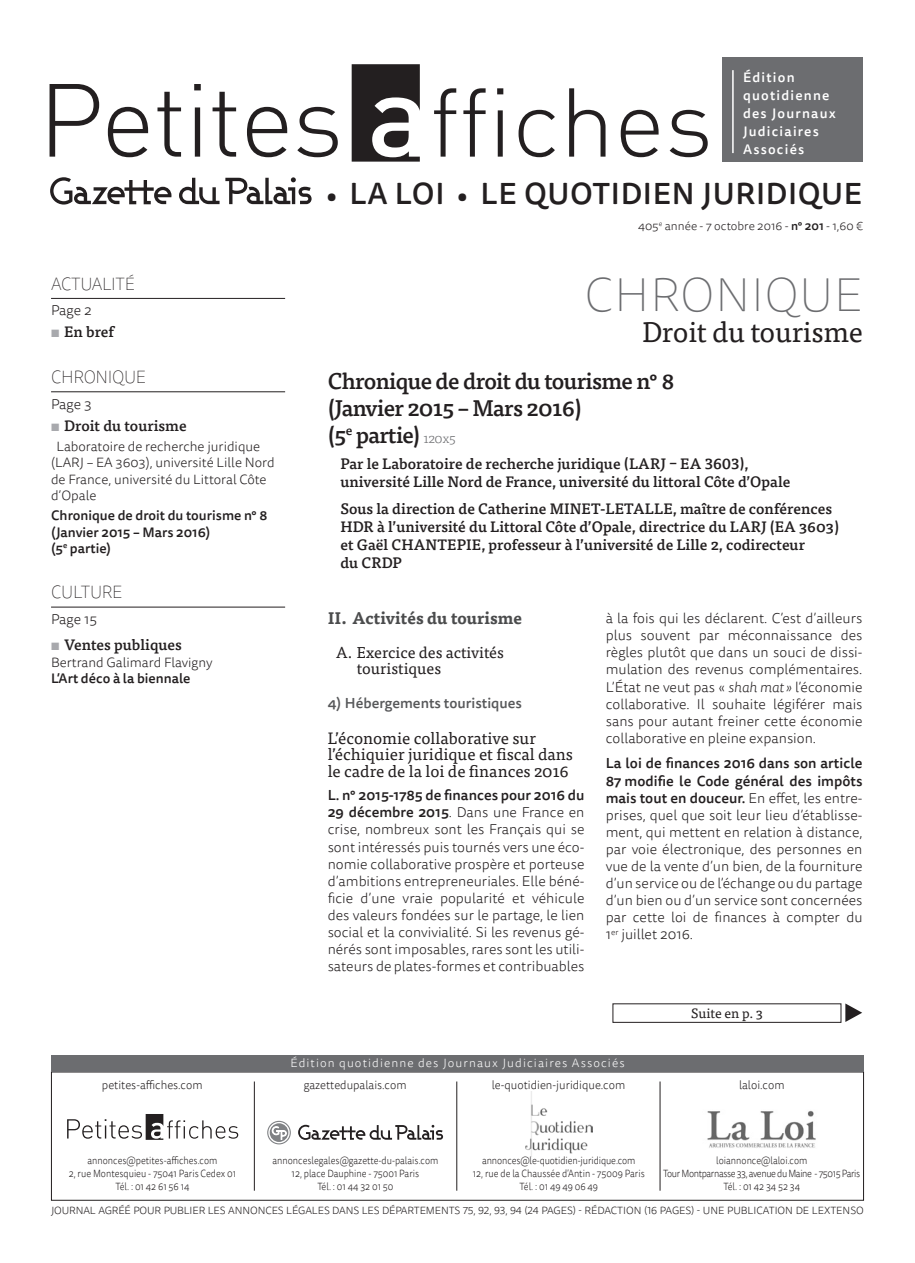
<style>
.page{position:relative;width:915px;height:1263px;background:#fff}
.page>*{position:absolute;margin:0;border:0;box-sizing:border-box;transform-origin:0 0}
.t1{font:100 48px "Tisa Sans OT";letter-spacing:.01em;color:#6c6d70}
.t2{font:500 30px "Tisa Sans OT";letter-spacing:.02em;color:#231f20}
.t3{font:28.5px "Tisa OT";letter-spacing:-.01em;color:#231f20}
.t4{font:500 22.5px/27px "Tisa OT";letter-spacing:-.03em;color:#231f20}
.t5{font:100 18px "Tisa Sans OT";letter-spacing:-.02em;color:#231f20;scale:.95 1}
.t6{font:16.5px/16.5px "Tisa OT";color:#231f20}
.t7{font:700 16.5px "Tisa OT";color:#4b4c4d}
.t8{font:15.75px/16.5px "Tisa OT";color:#231f20}
.t9{font:500 15px/18px "Tisa OT";color:#231f20}
.t10{font:300 14.25px/17.1px "Tisa Sans OT";color:#231f20;text-align:justify}
.t11{font:500 14.25px "Tisa Sans OT";color:#57585a}
.t12{font:300 13.5px/16.2px "Tisa Sans OT";color:#231f20}
.t13{font:500 13.5px/16.2px "Tisa Sans OT";color:#231f20}
.t14{font:500 13.5px/18px "Tisa Sans OT";letter-spacing:.09em;color:#fff}
.t15{font:13.5px "Tisa OT";color:#231f20}
.t16{font:300 12px "Tisa Sans OT";color:#231f20;scale:.95 1}
.t17{font:300 12px "Tisa Sans OT";letter-spacing:.09em;color:#fff}
.t18{font:300 12px "Tisa Sans OT";color:#231f20}
.t19{font:300 10.5px/12.6px "Tisa Sans OT";color:#231f20;text-align:center;scale:.88 1}
.t20{font:300 10.5px "Tisa Sans OT";color:#231f20}
.t21{font:300 10.5px/12.6px "Tisa Sans OT";letter-spacing:-.04em;color:#231f20;text-align:center;scale:.88 1}
.s1{font-size:27px}
.s2{font-weight:700;color:#a8a9ad}
.s3{font-weight:500}
.s4{font-weight:300;font-size:13.5px;color:#6c6d70}
.s5{font-style:italic}
</style>
<div class="page">
<img style="left:525px;top:1091px;width:67px;height:65px">
<svg style="left:67px;top:1114px;width:171px;height:26px"></svg>
<img style="left:707px;top:1110px;width:109px;height:38px">
<hr style="left:659px;top:1081px;width:1px;height:110px;background:#231f20">
<hr style="left:456px;top:1081px;width:1px;height:110px;background:#231f20">
<hr style="left:254px;top:1081px;width:1px;height:110px;background:#231f20">
<svg style="left:269px;top:1123px;width:19px;height:19px"></svg>
<svg style="left:298px;top:1125px;width:145px;height:15px"></svg>
<svg style="left:271px;top:1126px;width:16px;height:14px"></svg>
<div style="left:267px;top:1121px;width:24px;height:23px;border:1px solid #808285;border-radius:50%"></div>
<div style="left:51px;top:1055px;width:812px;height:16px;background:#6c6d70"></div>
<div style="left:721px;top:58px;width:140px;height:104px;background:#6c6d70"></div>
<hr style="left:732px;top:70px;width:1px;height:83px;background:#fff">
<svg style="left:50px;top:84px;width:49px;height:73px"></svg>
<svg style="left:108px;top:107px;width:40px;height:50px"></svg>
<svg style="left:157px;top:92px;width:24px;height:65px"></svg>
<svg style="left:194px;top:84px;width:7px;height:73px"></svg>
<svg style="left:212px;top:92px;width:24px;height:65px"></svg>
<svg style="left:247px;top:107px;width:40px;height:50px"></svg>
<svg style="left:297px;top:107px;width:40px;height:50px"></svg>
<svg style="left:351px;top:64px;width:68px;height:98px"></svg>
<svg style="left:434px;top:88px;width:22px;height:69px"></svg>
<svg style="left:463px;top:88px;width:22px;height:69px"></svg>
<svg style="left:497px;top:88px;width:6px;height:69px"></svg>
<svg style="left:518px;top:110px;width:36px;height:47px"></svg>
<svg style="left:569px;top:88px;width:36px;height:69px"></svg>
<svg style="left:620px;top:110px;width:38px;height:47px"></svg>
<svg style="left:669px;top:110px;width:38px;height:47px"></svg>
<svg style="left:50px;top:177px;width:121px;height:28px"></svg>
<svg style="left:179px;top:178px;width:40px;height:26px"></svg>
<svg style="left:225px;top:177px;width:86px;height:27px"></svg>
<div style="left:612px;top:1003px;width:229px;height:20px;border:1px solid #231f20"></div>
<svg style="left:845px;top:1003px;width:16px;height:19px"></svg>
<hr style="left:51px;top:298px;width:234px;height:1px;background:#231f20">
<hr style="left:51px;top:391px;width:234px;height:1px;background:#231f20">
<hr style="left:51px;top:607px;width:234px;height:1px;background:#231f20">
<p class="t14" style="left:742px;top:69px;width:94px">Édition quotidienne des Journaux<br>Judiciaires<br>Associés</p>
<h2 class="t2" style="left:326px;top:175px;width:537px"><span class="s1">•</span> LA LOI <span class="s1">•</span> LE QUOTIDIEN JURIDIQUE</h2>
<p class="t5" style="left:51px;top:273px;width:90px">ACTUALITÉ</p>
<p class="t10" style="left:51px;top:303px;width:42px">Page 2</p>
<p class="t9" style="left:51px;top:323px;width:64px"><span class="s2">▪</span> En bref</p>
<p class="t5" style="left:51px;top:366px;width:23px">CHRONIQUE</p>
<p class="t10" style="left:51px;top:396px;width:42px">Page 3</p>
<p class="t9" style="left:51px;top:417px;width:137px"><span class="s2">▪</span> Droit du tourisme</p>
<p class="t12" style="left:51px;top:439px;width:225px;text-indent:5px">Laboratoire de recherche juridique (LARJ – EA 3603), université Lille Nord de France, université du Littoral Côte d’Opale</p>
<p class="t13" style="left:51px;top:508px;width:218px">Chronique de droit du tourisme n° 8 (Janvier 2015 – Mars 2016)<br>(5<sup>e</sup> partie)</p>
<p class="t5" style="left:51px;top:581px;width:53px">CU LTURE</p>
<p class="t10" style="left:51px;top:611px;width:47px">Page 15</p>
<p class="t9" style="left:51px;top:636px;width:132px"><span class="s2">▪</span> Ventes publiques</p>
<p class="t12" style="left:51px;top:655px;width:163px">Bertrand Galimard Flavigny</p>
<p class="t13" style="left:51px;top:671px;width:141px">L’Art déco à la biennale</p>
<p class="t16" style="left:102px;top:1077px;width:107px">petites-affiches.com</p>
<p class="t18" style="left:638px;top:219px;width:226px">405<sup>e</sup> année - 7 octobre 2016 - <span class="s3">n° 201</span> - 1,60 €</p>
<h1 class="t1" style="left:584px;top:267px;width:279px">CHRONIQUE</h1>
<h3 class="t3" style="left:642px;top:315px;width:222px">Droit du tourisme</h3>
<h3 class="t4" style="left:327px;top:368px;width:348px">Chronique de droit du tourisme n° 8 (Janvier 2015 – Mars 2016)<br>(5<sup>e</sup> partie) <span class="s4">120x5</span></h3>
<p class="t9" style="left:340px;top:455px;width:451px">Par le Laboratoire de recherche juridique (LARJ – EA 3603), université Lille Nord de France, université du littoral Côte d’Opale</p>
<p class="t9" style="left:340px;top:500px;width:500px">Sous la direction de Catherine MINET-LETALLE, maître de conférences HDR à l’université du Littoral Côte d’Opale, directrice du LARJ (EA 3603) et Gaël CHANTEPIE, professeur à l’université de Lille 2, codirecteur<br>du CRDP</p>
<p class="t7" style="left:327px;top:608px;width:196px">II. Activités du tourisme</p>
<p class="t8" style="left:357px;top:644px;width:148px;text-indent:-21px">A. Exercice des activités touristiques</p>
<p class="t11" style="left:327px;top:694px;width:196px">4) Hébergements touristiques</p>
<p class="t6" style="left:327px;top:730px;width:247px">L’économie collaborative sur l’échiquier juridique et fiscal dans le cadre de la loi de finances 2016</p>
<p class="t10" style="left:327px;top:788px;width:258px"><span class="s3">L. n° 2015-1785 de finances pour 2016 du 29 décembre 2015</span>. Dans une France en crise, nombreux sont les Français qui se sont intéressés puis tournés vers une éco&shy;nomie collaborative prospère et porteuse d’ambitions entrepreneuriales. Elle béné&shy;ficie d’une vraie popularité et véhicule des valeurs fondées sur le partage, le lien social et la convivialité. Si les revenus gé&shy;nérés sont imposables, rares sont les utili&shy;sateurs de plates-formes et contribuables</p>
<p class="t10" style="left:605px;top:610px;width:258px">à la fois qui les déclarent. C’est d’ailleurs plus souvent par méconnaissance des règles plutôt que dans un souci de dissi&shy;mulation des revenus complémentaires.<br>L’État ne veut pas « <span class="s5">shah mat»</span> l’économie collaborative. Il souhaite légiférer mais sans pour autant freiner cette économie collaborative en pleine expansion.</p>
<p class="t10" style="left:605px;top:756px;width:258px"><span class="s3">La loi de finances 2016 dans son article 87 modifie le Code général des impôts mais tout en douceur.</span> En effet, les entre&shy;prises, quel que soit leur lieu d’établisse&shy;ment, qui mettent en relation à distance, par voie électronique, des personnes en vue de la vente d’un bien, de la fourniture d’un service ou de l’échange ou du partage d’un bien ou d’un service sont concernées par cette loi de finances à compter du 1<sup>er</sup> juillet 2016.</p>
<p class="t15" style="left:691px;top:1005px;width:73px">Suite en p. 3</p>
<p class="t17" style="left:290px;top:1055px;width:335px">Édition quotidienne des Journaux Judiciaires Associés</p>
<p class="t16" style="left:303px;top:1077px;width:110px">gazettedupalais.com</p>
<p class="t16" style="left:491px;top:1077px;width:142px">le-quotidien-juridique.com</p>
<p class="t16" style="left:738px;top:1077px;width:49px">laloi.com</p>
<p class="t19" style="left:69px;top:1155px;width:192px">annonces@petites-affiches.com<br>2, rue Montesquieu - 75041 Paris Cedex 01<br>Tél. : 01 42 61 56 14</p>
<p class="t19" style="left:272px;top:1155px;width:190px">annonceslegales@gazette-du-palais.com<br>12, place Dauphine - 75001 Paris<br>Tél. : 01 44 32 01 50</p>
<p class="t19" style="left:472px;top:1155px;width:197px">annonces@le-quotidien-juridique.com<br>12, rue de la Chaussée d’Antin - 75009 Paris<br>Tél. : 01 49 49 06 49</p>
<p class="t21" style="left:663px;top:1155px;width:225px">loiannonce@laloi.com<br>Tour Montparnasse 33, avenue du Maine - 75015 Paris<br>Tél. : 01 42 34 52 34</p>
<p class="t20" style="left:51px;top:1204px;width:814px">JOURNAL AGRÉÉ POUR PUBLIER LES ANNONCES LÉGALES DANS LES DÉPARTEMENTS 75, 92, 93, 94 (24 PAGES) - RÉDACTION (16 PAGES) - UNE PUBLICATION DE LEXTENSO</p>
</div>
